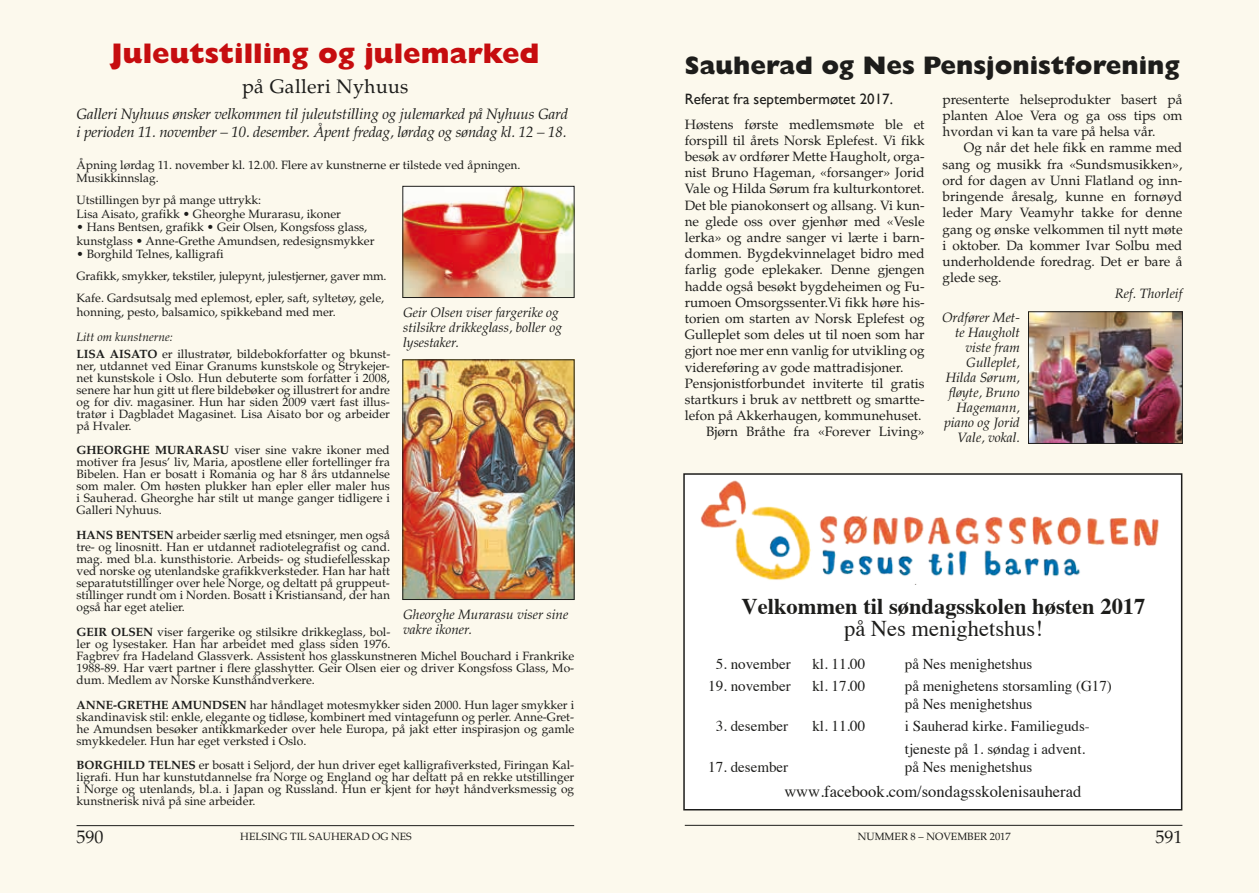
<style>
.page{position:relative;width:1259px;height:893px;background:#fcf9ed}
.page>*{position:absolute;margin:0;border:0;box-sizing:border-box;transform-origin:0 0}
.t1{font:800 28.5px "Gill Sans";color:#c60d0f}
.t2{font:800 25.5px "Gill Sans";color:#1d1d1b}
.t3{font:700 22.5px "Times";color:#1d1d1b}
.t4{font:22.5px "Times";color:#1d1d1b}
.t5{font:19.5px "Palatino";letter-spacing:.02em;color:#1d1d1b}
.t6{font:18px "Palatino";color:#1d1d1b}
.t7{font:16.5px "Times";color:#1d1d1b}
.t8{font:15px/18px "Times";color:#1d1d1b}
.t9{font:italic 15px/18px "Palatino";letter-spacing:-.01em;color:#1d1d1b}
.t10{font:15px "Gill Sans";color:#1d1d1b}
.t11{font:13.5px/16.2px "Palatino";color:#1d1d1b;text-align:justify}
.t12{font:italic 13.5px/15px "Palatino";color:#1d1d1b}
.t13{font:12px/12px "Palatino";color:#1d1d1b}
.t14{font:10.5px "Palatino";color:#1d1d1b}
.s1{font-style:italic}
.s2{font-weight:700}
</style>
<div class="page">
<hr style="left:77px;top:825px;width:497px;height:1px;background:#1d1d1b">
<hr style="left:685px;top:825px;width:497px;height:1px;background:#1d1d1b">
<img style="left:405px;top:188px;width:167px;height:108px">
<div style="left:403px;top:186px;width:171px;height:112px;border:1px solid #1d1d1b"></div>
<img style="left:405px;top:362px;width:167px;height:236px">
<div style="left:403px;top:360px;width:171px;height:240px;border:1px solid #1d1d1b"></div>
<img style="left:1030px;top:314px;width:150px;height:127px">
<div style="left:1028px;top:312px;width:154px;height:131px;border:1px solid #1d1d1b"></div>
<div style="left:684px;top:474px;width:497px;height:336px;background:#fff"></div>
<div style="left:683px;top:473px;width:499px;height:337px;border:2px solid #1d1d1b"></div>
<img style="left:700px;top:480px;width:459px;height:100px">
<h1 class="t1" style="left:111px;top:37px;width:430px">Juleutstilling og julemarked</h1>
<h3 class="t5" style="left:242px;top:75px;width:168px">på Galleri Nyhuus</h3>
<p class="t9" style="left:77px;top:105px;width:493px">Galleri Nyhuus ønsker velkommen til juleutstilling og julemarked på Nyhuus Gard i perioden 11. november – 10. desember. Åpent fredag, lørdag og søndag kl. 12 – 18.</p>
<p class="t13" style="left:77px;top:158px;width:445px;line-height:13.5px">Åpning lørdag 11. november kl. 12.00. Flere av kunstnerne er tilstede ved åpningen.<br>Musikkinnslag.</p>
<p class="t13" style="left:77px;top:194px;width:266px;line-height:13.5px">Utstillingen byr på mange uttrykk:<br>Lisa Aisato, grafikk • Gheorghe Murarasu, ikoner</p>
<p class="t13" style="left:77px;top:221px;width:299px;line-height:13.5px">• Hans Bentsen, grafikk • Geir Olsen, Kongsfoss glass, kunstglass • Anne-Grethe Amundsen, redesignsmykker</p>
<p class="t13" style="left:77px;top:243px;width:311px;line-height:22px">• Borghild Telnes, kalligrafi<br>Grafikk, smykker, tekstiler, julepynt, julestjerner, gaver mm.<br>Kafe. Gardsutsalg med eplemost, epler, saft, syltetøy, gele,</p>
<p class="t13" style="left:77px;top:306px;width:261px">honning, pesto, balsamico, spikkeband med mer.</p>
<p class="t13" style="left:77px;top:329px;width:315px;line-height:16.2px"><span class="s1">Litt om kunstnerne:<br></span><span class="s2">LISA AISATO</span> er illustratør, bildebokforfatter og bkunst-</p>
<p class="t13" style="left:77px;top:360px;width:315px;text-align:justify">ner, utdannet ved Einar Granums kunstskole og Strykejer&shy;net kunstskole i Oslo. Hun debuterte som forfatter i 2008, senere har hun gitt ut flere bildebøker og illustrert for andre og for div. magasiner. Hun har siden 2009 vært fast illus&shy;tratør i Dagbladet Magasinet. Lisa Aisato bor og arbeider på Hvaler.</p>
<p class="t13" style="left:77px;top:445px;width:315px;text-align:justify"><span class="s2">GHEORGHE MURARASU</span> viser sine vakre ikoner med motiver fra Jesus’ liv, Maria, apostlene eller fortellinger fra Bibelen. Han er bosatt i Romania og har 8 års utdannelse som maler. Om høsten plukker han epler eller maler hus i Sauherad. Gheorghe har stilt ut mange ganger tidligere i Galleri Nyhuus.</p>
<p class="t13" style="left:77px;top:529px;width:315px;text-align:justify"><span class="s2">HANS BENTSEN</span> arbeider særlig med etsninger, men også tre- og linosnitt. Han er utdannet radiotelegrafist og cand. mag. med bl.a. kunsthistorie. Arbeids- og studiefellesskap ved norske og utenlandske grafikkverksteder. Han har hatt separatutstillinger over hele Norge, og deltatt på gruppeut&shy;stillinger rundt om i Norden. Bosatt i Kristiansand, der han også har eget atelier.</p>
<p class="t13" style="left:77px;top:626px;width:499px"><span class="s2">GEIR OLSEN</span> viser fargerike og stilsikre drikkeglass, bol-<br>ler og lysestaker. Han har arbeidet med glass siden 1976.<br>Fagbrev fra Hadeland Glassverk. Assistent hos glasskunstneren Michel Bouchard i Frankrike 1988-89. Har vært partner i flere glasshytter. Geir Olsen eier og driver Kongsfoss Glass, Mo&shy;dum. Medlem av Norske Kunsthåndverkere.</p>
<p class="t13" style="left:77px;top:699px;width:499px;text-align:justify"><span class="s2">ANNE-GRETHE AMUNDSEN</span> har håndlaget motesmykker siden 2000. Hun lager smykker i skandinavisk stil: enkle, elegante og tidløse, kombinert med vintagefunn og perler. Anne-Gret&shy;he Amundsen besøker antikkmarkeder over hele Europa, på jakt etter inspirasjon og gamle smykkedeler. Hun har eget verksted i Oslo.</p>
<p class="t13" style="left:77px;top:760px;width:499px;text-align:justify"><span class="s2">BORGHILD TELNES</span> er bosatt i Seljord, der hun driver eget kalligrafiverksted, Firingan Kal&shy;ligrafi. Hun har kunstutdannelse fra Norge og England og har deltatt på en rekke utstillinger i Norge og utenlands, bl.a. i Japan og Russland. Hun er kjent for høyt håndverksmessig og kunstnerisk nivå på sine arbeider.</p>
<p class="t12" style="left:403px;top:304px;width:161px">Geir Olsen viser fargerike og stilsikre drikkeglass, boller og lysestaker.</p>
<p class="t12" style="left:403px;top:606px;width:167px">Gheorghe Murarasu viser sine vakre ikoner.</p>
<h2 class="t2" style="left:685px;top:51px;width:497px">Sauherad og Nes Pensjonistforening</h2>
<p class="t10" style="left:685px;top:90px;width:210px">Referat fra septembermøtet 2017.</p>
<p class="t11" style="left:685px;top:116px;width:241px">Høstens første medlemsmøte ble et</p>
<p class="t11" style="left:685px;top:132px;width:241px">forspill til årets Norsk Eplefest. Vi fikk</p>
<p class="t11" style="left:685px;top:149px;width:241px">besøk av ordfører Mette Haugholt, orga-</p>
<p class="t11" style="left:685px;top:165px;width:241px">nist Bruno Hageman, «forsanger» Jorid</p>
<p class="t11" style="left:685px;top:181px;width:241px">Vale og Hilda Sørum fra kulturkontoret.</p>
<p class="t11" style="left:685px;top:197px;width:241px">Det ble pianokonsert og allsang. Vi kun-</p>
<p class="t11" style="left:685px;top:213px;width:241px">ne glede oss over gjenhør med «Vesle</p>
<p class="t11" style="left:685px;top:230px;width:241px">lerka» og andre sanger vi lærte i barn-</p>
<p class="t11" style="left:685px;top:246px;width:241px">dommen. Bygdekvinnelaget bidro med</p>
<p class="t11" style="left:685px;top:262px;width:241px">farlig gode eplekaker. Denne gjengen</p>
<p class="t11" style="left:685px;top:278px;width:241px">hadde også besøkt bygdeheimen og Fu-</p>
<p class="t11" style="left:685px;top:294px;width:241px">rumoen Omsorgssenter.Vi fikk høre his-</p>
<p class="t11" style="left:685px;top:311px;width:241px">torien om starten av Norsk Eplefest og</p>
<p class="t11" style="left:685px;top:327px;width:241px">Gulleplet som deles ut til noen som har</p>
<p class="t11" style="left:685px;top:343px;width:241px">gjort noe mer enn vanlig for utvikling og</p>
<p class="t11" style="left:685px;top:359px;width:220px">videreføring av gode mattradisjoner.</p>
<p class="t11" style="left:685px;top:375px;width:241px">Pensjonistforbundet inviterte til gratis</p>
<p class="t11" style="left:685px;top:392px;width:241px">startkurs i bruk av nettbrett og smartte-</p>
<p class="t11" style="left:685px;top:408px;width:238px">lefon på Akkerhaugen, kommunehuset.</p>
<p class="t11" style="left:706px;top:424px;width:220px">Bjørn Bråthe fra «Forever Living»</p>
<p class="t11" style="left:942px;top:91px;width:241px">presenterte helseprodukter basert på planten Aloe Vera og ga oss tips om hvordan vi kan ta vare på helsa vår.</p>
<p class="t11" style="left:942px;top:140px;width:241px;text-indent:21px">Og når det hele fikk en ramme med sang og musikk fra «Sundsmusikken», ord for dagen av Unni Flatland og inn&shy;bringende åresalg, kunne en fornøyd leder Mary Veamyhr takke for denne gang og ønske velkommen til nytt møte i oktober. Da kommer Ivar Solbu med underholdende foredrag. Det er bare å glede seg.</p>
<p class="t12" style="left:1115px;top:286px;width:69px">Ref. Thorleif</p>
<p class="t12" style="left:942px;top:310px;width:79px;text-align:right">Ordfører Met&shy;te Haugholt viste fram<br>Gulleplet,<br>Hilda Sørum, fløyte, Bruno<br>Hagemann, piano og Jorid<br>Vale, vokal.</p>
<h3 class="t3" style="left:741px;top:585px;width:405px">Velkommen til søndagsskolen høsten 2017</h3>
<h3 class="t4" style="left:844px;top:608px;width:200px">på Nes menighetshus!</h3>
<p class="t8" style="left:716px;top:654px;width:76px">5. november</p>
<p class="t8" style="left:812px;top:654px;width:54px">kl. 11.00</p>
<p class="t8" style="left:905px;top:654px;width:129px">på Nes menighetshus</p>
<p class="t8" style="left:708px;top:676px;width:84px">19. november</p>
<p class="t8" style="left:812px;top:676px;width:54px">kl. 17.00</p>
<p class="t8" style="left:905px;top:676px;width:209px">på menighetens storsamling (G17) på Nes menighetshus</p>
<p class="t8" style="left:716px;top:716px;width:74px">3. desember</p>
<p class="t8" style="left:812px;top:716px;width:54px">kl. 11.00</p>
<p class="t8" style="left:905px;top:714px;width:186px;line-height:22.2px">i Sauherad kirke. Familieguds&shy;tjeneste på 1. søndag i advent.</p>
<p class="t8" style="left:708px;top:756px;width:81px">17. desember</p>
<p class="t8" style="left:905px;top:756px;width:129px">på Nes menighetshus</p>
<h3 class="t7" style="left:784px;top:776px;width:298px">www.facebook.com/sondagsskolenisauherad</h3>
<h3 class="t6" style="left:77px;top:826px;width:29px">590</h3>
<p class="t14" style="left:240px;top:831px;width:173px">HELSING TIL SAUHERAD OG NES</p>
<p class="t14" style="left:858px;top:831px;width:154px">NUMMER 8 – NOVEMBER 2017</p>
<h3 class="t6" style="left:1155px;top:826px;width:28px">591</h3>
</div>
